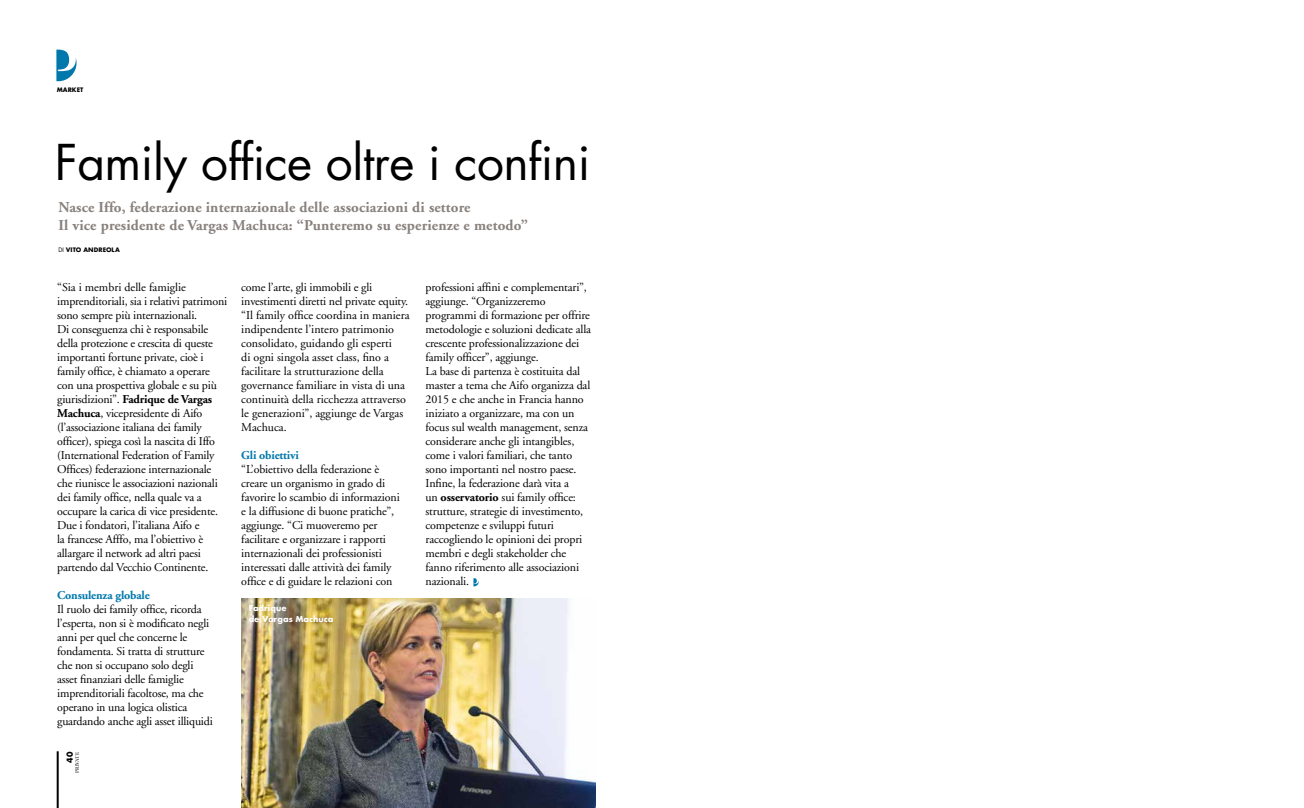
<style>
.page{position:relative;width:1304px;height:808px;background:#fff}
.page>*{position:absolute;margin:0;border:0;box-sizing:border-box;transform-origin:0 0}
.t1{font:48px "Futura";letter-spacing:-.01em;color:#000}
.t2{font:700 15px/18px "Adobe Garamond";letter-spacing:.01em;color:#88817d}
.t3{font:12px/14px "Adobe Garamond";letter-spacing:-.01em;color:#000}
.t4{font:700 12px "Adobe Garamond";letter-spacing:-.015em;color:#0078ab}
.t5{font:700 8px/11px "Futura";color:#fff}
.t6{font:700 8px "Futura";color:#000}
.t7{font:700 6px "Futura";color:#000}
.t8{font:5px "Baskerville";color:#000}
.s1{font-weight:400}
.s2{font-weight:700}
</style>
<div class="page">
<img style="left:241px;top:598px;width:355px;height:210px">
<svg style="left:56px;top:50px;width:21px;height:31px"></svg>
<hr style="left:57px;top:751px;width:2px;height:57px;background:#000">
<svg style="left:473px;top:578px;width:6px;height:8px"></svg>
<p class="t7" style="left:57px;top:85px;width:28px">MARKET</p>
<h1 class="t1" style="left:55px;top:129px;width:537px">Family office oltre i confini</h1>
<p class="t2" style="left:58px;top:199px;width:471px">Nasce Iffo, federazione internazionale delle associazioni di settore<br>Il vice presidente de Vargas Machuca: “Punteremo su esperienze e metodo”</p>
<p class="t7" style="left:58px;top:245px;width:63px"><span class="s1">DI</span> VITO ANDREOLA</p>
<p class="t3" style="left:241px;top:280px;width:170px">come l’arte, gli immobili e gli investimenti diretti nel private equity. “Il family office coordina in maniera indipendente l’intero patrimonio consolidato, guidando gli esperti<br>di ogni singola asset class, fino a facilitare la strutturazione della governance familiare in vista di una continuità della ricchezza attraverso le generazioni”, aggiunge de Vargas Machuca.</p>
<p class="t4" style="left:241px;top:448px;width:59px">Gli obiettivi</p>
<p class="t3" style="left:241px;top:462px;width:160px">“L’obiettivo della federazione è creare un organismo in grado di favorire lo scambio di informazioni e la diffusione di buone pratiche”, aggiunge. “Ci muoveremo per facilitare e organizzare i rapporti internazionali dei professionisti interessati dalle attività dei family office e di guidare le relazioni con</p>
<p class="t3" style="left:57px;top:280px;width:172px">“Sia i membri delle famiglie imprenditoriali, sia i relativi patrimoni sono sempre più internazionali.<br>Di conseguenza chi è responsabile della protezione e crescita di queste importanti fortune private, cioè i family office, è chiamato a operare con una prospettiva globale e su più giurisdizioni”. <span class="s2">Fadrique de Vargas Machuca</span>, vicepresidente di Aifo (l’associazione italiana dei family officer), spiega così la nascita di Iffo (International Federation of Family Offices) federazione internazionale che riunisce le associazioni nazionali dei family office, nella quale va a occupare la carica di vice presidente.<br>Due i fondatori, l’italiana Aifo e<br>la francese Afffo, ma l’obiettivo è allargare il network ad altri paesi partendo dal Vecchio Continente.</p>
<p class="t4" style="left:57px;top:588px;width:94px">Consulenza globale</p>
<p class="t3" style="left:57px;top:602px;width:157px">Il ruolo dei family office, ricorda l’esperta, non si è modificato negli anni per quel che concerne le fondamenta. Si tratta di strutture che non si occupano solo degli asset finanziari delle famiglie imprenditoriali facoltose, ma che operano in una logica olistica guardando anche agli asset illiquidi</p>
<p class="t3" style="left:426px;top:280px;width:167px">professioni affini e complementari”, aggiunge. “Organizzeremo programmi di formazione per offrire metodologie e soluzioni dedicate alla crescente professionalizzazione dei family officer”, aggiunge.<br>La base di partenza è costituita dal master a tema che Aifo organizza dal 2015 e che anche in Francia hanno iniziato a organizzare, ma con un focus sul wealth management, senza considerare anche gli intangibles, come i valori familiari, che tanto sono importanti nel nostro paese.<br>Infine, la federazione darà vita a<br>un <span class="s2">osservatorio</span> sui family office: strutture, strategie di investimento, competenze e sviluppi futuri raccogliendo le opinioni dei propri membri e degli stakeholder che fanno riferimento alle associazioni nazionali.</p>
<p class="t5" style="left:249px;top:603px;width:86px">Fadrique<br>de Vargas Machuca</p>
<p class="t6" style="left:64px;top:763px;width:12px;rotate:-90deg">40</p>
<p class="t8" style="left:74px;top:773px;width:22px;rotate:-90deg">PRIVATE</p>
</div>
